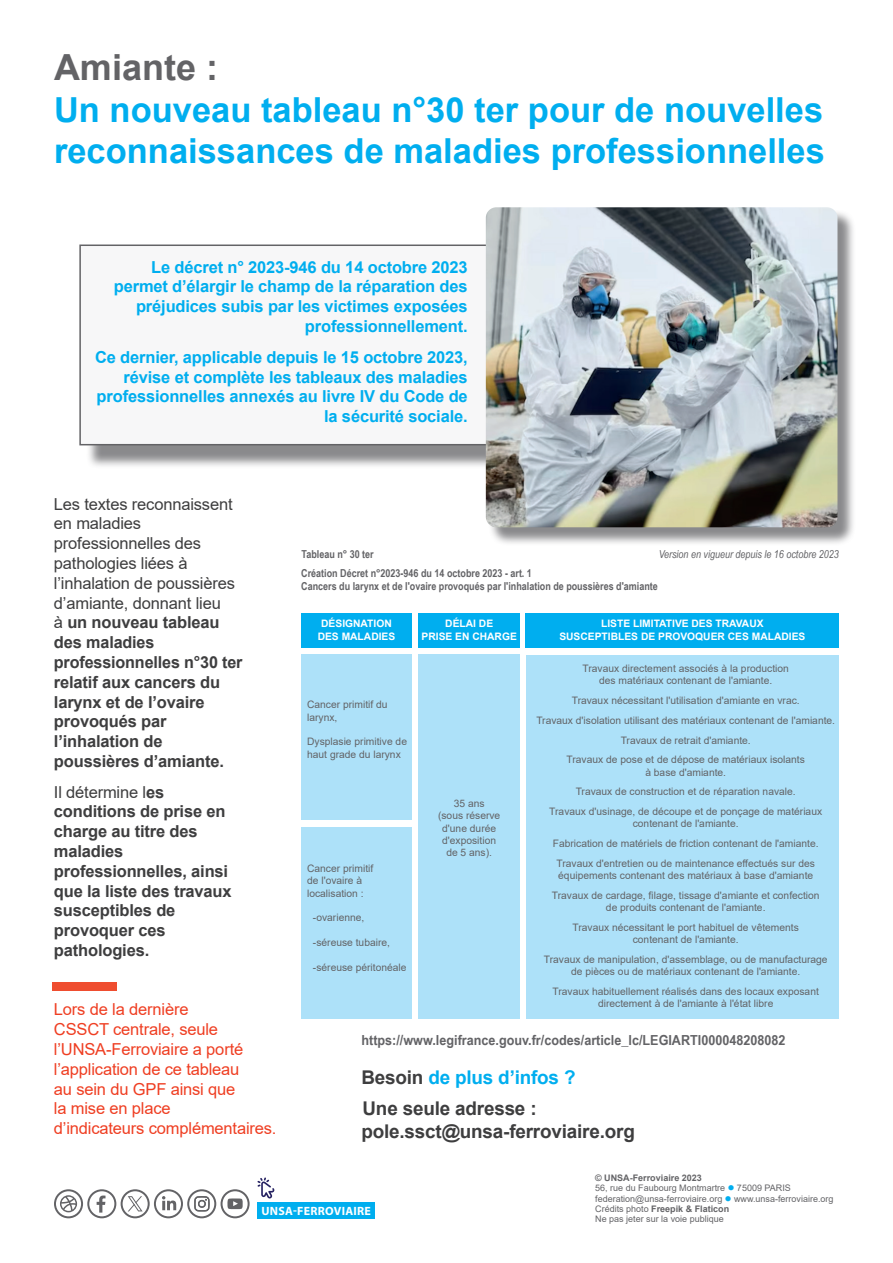
<style>
.page{position:relative;width:893px;height:1263px;background:#fff}
.page>*{position:absolute;margin:0;border:0;box-sizing:border-box;transform-origin:0 0}
.t1{font:700 36px "Arial";color:#636366}
.t2{font:700 34.5px/41.4px "Arial";color:#00aeef}
.t3{font:700 18.9px/30.8px "Arial";letter-spacing:-.01em;color:#3e3e3f}
.t4{font:700 16.5px/19.8px "Arial";letter-spacing:-.01em;color:#3e3e3f}
.t5{font:700 16.5px/19.8px "Arial";letter-spacing:-.01em;color:#00aeef;text-align:right}
.t6{font:16.5px/19.8px "Arial";letter-spacing:-.01em;color:#ef3e22}
.t7{font:700 13.8px "Arial Narrow";color:#636366;scale:1.11 1}
.t8{font:700 12px "Myriad Pro";letter-spacing:.02em;color:#fff}
.t9{font:700 10.95px/13.2px "Arial Narrow";color:#636366}
.t10{font:italic 10.95px "Arial Narrow";color:#636366}
.t11{font:10.2px/19.8px "Arial";color:#636366;text-align:center}
.t12{font:700 10.2px/12.3px "Arial";color:#fff;text-align:center}
.t13{font:9px/10.4px "Arial";color:#636366}
.s1{font-weight:400}
.s2{color:#00aeef}
.s3{font-weight:700}
</style>
<div class="page">
<div style="left:86px;top:251px;width:545px;height:217px;background:#636366;opacity:.75"></div>
<svg style="left:79px;top:244px;width:407px;height:202px"></svg>
<div style="left:527px;top:655px;width:312px;height:364px;background:#ade1f9"></div>
<div style="left:526px;top:614px;width:313px;height:34px;background:#00aeef"></div>
<div style="left:419px;top:614px;width:101px;height:34px;background:#00aeef"></div>
<div style="left:301px;top:614px;width:111px;height:34px;background:#00aeef"></div>
<div style="left:301px;top:654px;width:111px;height:166px;background:#ade1f9"></div>
<div style="left:301px;top:828px;width:111px;height:191px;background:#ade1f9"></div>
<div style="left:419px;top:654px;width:101px;height:365px;background:#ade1f9"></div>
<div style="left:258px;top:1202px;width:117px;height:16px;background:#00aeef"></div>
<svg style="left:257px;top:1177px;width:18px;height:22px"></svg>
<svg style="left:54px;top:1189px;width:196px;height:29px"></svg>
<div style="left:488px;top:210px;width:368px;height:336px;background:#636366;opacity:.75"></div>
<img style="left:486px;top:207px;width:351px;height:320px">
<div style="left:52px;top:983px;width:64px;height:8px;background:#ef4d2f"></div>
<h1 class="t1" style="left:54px;top:42px;width:166px">Amiante :</h1>
<h2 class="t2" style="left:54px;top:89px;width:772px">Un nouveau tableau n°30 ter pour de nouvelles reconnaissances de maladies professionnelles</h2>
<h3 class="t5" style="left:114px;top:257px;width:355px">Le décret n° 2023-946 du 14 octobre 2023 permet d’élargir le champ de la réparation des préjudices subis par les victimes exposées professionnellement.</h3>
<h3 class="t5" style="left:95px;top:347px;width:374px">Ce dernier, applicable depuis le 15 octobre 2023, révise et complète les tableaux des maladies professionnelles annexés au livre IV du Code de la sécurité sociale.</h3>
<p class="t4" style="left:54px;top:494px;width:190px"><span class="s1">Les textes reconnaissent en maladies professionnelles des pathologies liées à l’inhalation de poussières d’amiante, donnant lieu<br>à</span> un nouveau tableau des maladies professionnelles n°30 ter relatif aux cancers du larynx et de l’ovaire provoqués par l’inhalation de poussières d’amiante.</p>
<h3 class="t4" style="left:54px;top:782px;width:179px"><span class="s1">Il détermine l</span>es conditions de prise en charge au titre des maladies professionnelles, ainsi que la liste des travaux susceptibles de provoquer ces pathologies.</h3>
<h3 class="t6" style="left:54px;top:1000px;width:224px">Lors de la dernière<br>CSSCT centrale, seule l’UNSA-Ferroviaire a porté l’application de ce tableau<br>au sein du GPF ainsi que<br>la mise en place<br>d’indicateurs complémentaires.</h3>
<p class="t9" style="left:302px;top:547px;width:74px">Tableau n° 30 ter</p>
<p class="t10" style="left:659px;top:546px;width:182px">Version en vigueur depuis le 16 octobre 2023</p>
<p class="t9" style="left:301px;top:566px;width:358px">Création Décret n°2023-946 du 14 octobre 2023 - art. 1<br>Cancers du larynx et de l'ovaire provoqués par l'inhalation de poussières d'amiante</p>
<p class="t12" style="left:318px;top:618px;width:79px">DÉSIGNATION<br>DES MALADIES</p>
<p class="t12" style="left:422px;top:618px;width:97px">DÉLAI DE<br>PRISE EN CHARGE</p>
<p class="t11" style="left:307px;top:698px;width:82px;line-height:12.3px;text-align:left">Cancer primitif du larynx,</p>
<p class="t11" style="left:307px;top:735px;width:101px;line-height:12.3px;text-align:left">Dysplasie primitive de haut grade du larynx</p>
<p class="t11" style="left:307px;top:862px;width:68px;line-height:12.3px;text-align:left">Cancer primitif de l'ovaire à localisation :</p>
<p class="t11" style="left:313px;top:908px;width:53px">-ovarienne,</p>
<p class="t11" style="left:313px;top:932px;width:79px">-séreuse tubaire,</p>
<p class="t11" style="left:313px;top:957px;width:95px">-séreuse péritonéale</p>
<p class="t11" style="left:438px;top:797px;width:64px;line-height:12.3px">35 ans<br>(sous réserve d'une durée d'exposition de 5 ans).</p>
<p class="t12" style="left:559px;top:618px;width:248px">LISTE LIMITATIVE DES TRAVAUX<br>SUSCEPTIBLES DE PROVOQUER CES MALADIES</p>
<p class="t11" style="left:583px;top:662px;width:208px;line-height:12.3px">Travaux directement associés à la production des matériaux contenant de l'amiante.</p>
<p class="t11" style="left:536px;top:690px;width:300px">Travaux nécessitant l'utilisation d'amiante en vrac.<br>Travaux d'isolation utilisant des matériaux contenant de l'amiante.<br>Travaux de retrait d'amiante.<br>Travaux de pose et de dépose de matériaux isolants</p>
<p class="t11" style="left:549px;top:762px;width:274px">à base d'amiante.<br>Travaux de construction et de réparation navale.<br>Travaux d'usinage, de découpe et de ponçage de matériaux</p>
<p class="t11" style="left:553px;top:814px;width:267px">contenant de l'amiante.<br>Fabrication de matériels de friction contenant de l'amiante.<br>Travaux d'entretien ou de maintenance effectués sur des</p>
<p class="t11" style="left:552px;top:866px;width:269px">équipements contenant des matériaux à base d'amiante<br>Travaux de cardage, filage, tissage d'amiante et confection</p>
<p class="t11" style="left:573px;top:898px;width:228px">de produits contenant de l'amiante.<br>Travaux nécessitant le port habituel de vêtements</p>
<p class="t11" style="left:544px;top:930px;width:285px">contenant de l'amiante.<br>Travaux de manipulation, d'assemblage, ou de manufacturage</p>
<p class="t11" style="left:553px;top:962px;width:268px">de pièces ou de matériaux contenant de l'amiante.<br>Travaux habituellement réalisés dans des locaux exposant</p>
<p class="t11" style="left:598px;top:994px;width:177px">directement à de l'amiante à l'état libre</p>
<h3 class="t7" style="left:361px;top:1029px;width:384px">https://www.legifrance.gouv.fr/codes/article_lc/LEGIARTI000048208082</h3>
<h3 class="t3" style="left:361px;top:1062px;width:216px">Besoin <span class="s2">de plus d’infos ?<br></span>Une seule adresse :</h3>
<h3 class="t3" style="left:361px;top:1116px;width:275px">pole.ssct@unsa-ferroviaire.org</h3>
<p class="t8" style="left:261px;top:1203px;width:111px">UNSA-FERROVIAIRE</p>
<p class="t13" style="left:595px;top:1173px;width:240px"><span class="s3">© UNSA-Ferroviaire 2023<br></span>56, rue du Faubourg Montmartre <span class="s2">●</span> 75009 PARIS federation@unsa-ferroviaire.org <span class="s2">●</span> www.unsa-ferroviaire.org Crédits photo <span class="s3">Freepik &amp; Flaticon<br></span>Ne pas jeter sur la voie publique</p>
</div>
